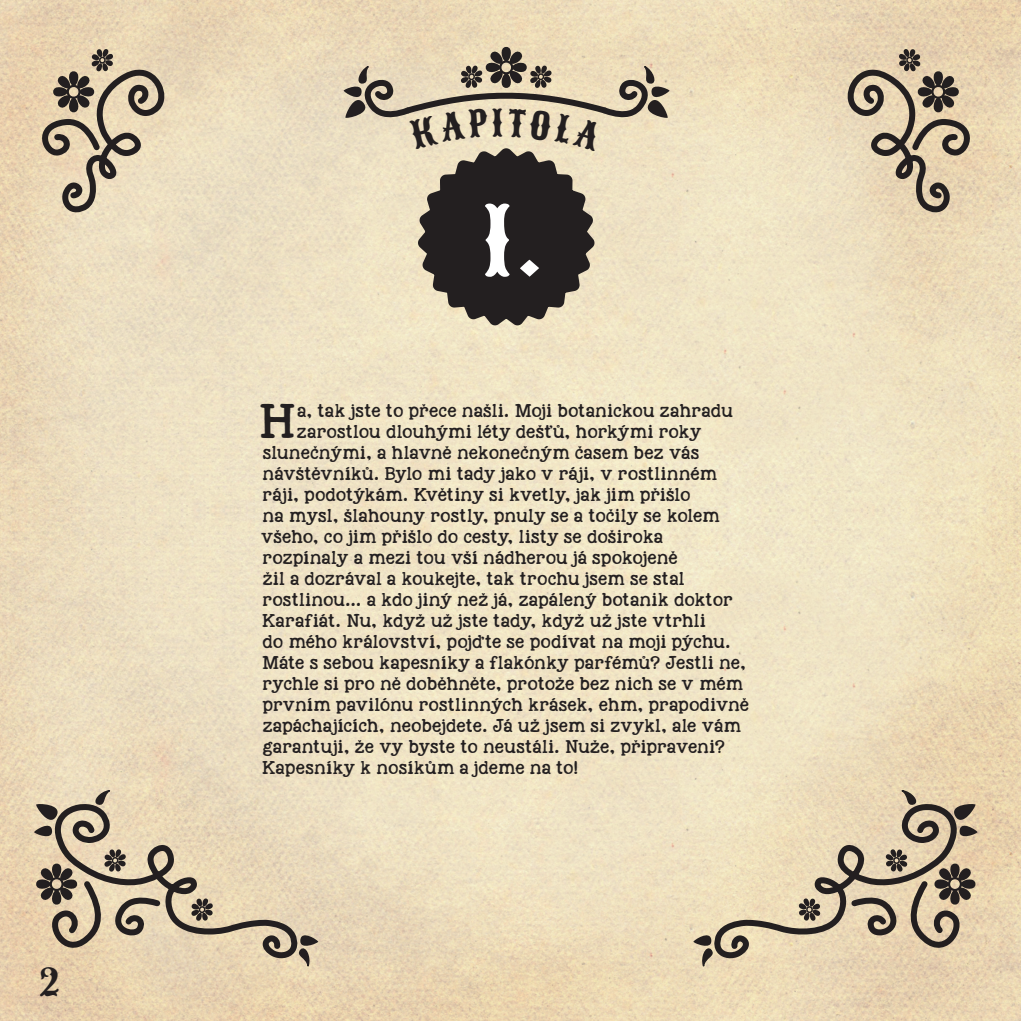
<style>
.page{position:relative;width:1021px;height:1021px;background:#fff}
.page>*{position:absolute;margin:0;border:0;box-sizing:border-box;transform-origin:0 0}
.t1{font:93px "Sancreek";color:#fff}
.t2{font:36px "Sancreek";color:#231f20}
.text{font:35.25px "KG Nextto Me Solid";color:#231f20}
.text-2{font:13.5px "KG Nextto Me Solid";letter-spacing:.005em;color:#231f20}
.s1{font-size:18px}
</style>
<div class="page">
<img style="left:0;top:0;width:1020px;height:1020px">
<svg style="left:27px;top:48px;width:143px;height:171px;background:#c5b59b"></svg>
<svg style="left:842px;top:48px;width:143px;height:171px;background:#c2b297"></svg>
<svg style="left:52px;top:799px;width:253px;height:165px;background:#d5c5a8"></svg>
<svg style="left:34px;top:803px;width:29px;height:38px"></svg>
<svg style="left:36px;top:847px;width:129px;height:123px;background:#bcab91"></svg>
<svg style="left:190px;top:897px;width:24px;height:25px"></svg>
<svg style="left:92px;top:788px;width:25px;height:18px"></svg>
<svg style="left:296px;top:929px;width:22px;height:44px"></svg>
<svg style="left:693px;top:788px;width:284px;height:185px;background:#cebea1"></svg>
<svg style="left:343px;top:47px;width:326px;height:284px;background:#b1a690"></svg>
<h2 class="t2" style="left:39px;top:958px;width:22px">2</h2>
<p class="t1" style="left:482px;top:179px;width:61px">I.</p>
<p class="text" style="left:260px;top:395px;width:36px">H</p>
<p class="text-2" style="left:297px;top:400px;width:437px">a<span class="s1">,</span> tak jste to přece našli<span class="s1">.</span> Moji botanickou zahradu</p>
<p class="text-2" style="left:297px;top:421px;width:406px">zarostlou dlouhými léty dešťů<span class="s1">,</span> horkými roky</p>
<p class="text-2" style="left:263px;top:442px;width:438px">slunečnými<span class="s1">,</span> a hlavně nekonečným časem bez vás</p>
<p class="text-2" style="left:262px;top:463px;width:456px">návštěvníků<span class="s1">.</span> Bylo mi tady jako v ráji<span class="s1">,</span> v rostlinném</p>
<p class="text-2" style="left:262px;top:484px;width:429px">ráji<span class="s1">,</span> podotýkám<span class="s1">.</span> Květiny si kvetly<span class="s1">,</span> jak jim přišlo</p>
<p class="text-2" style="left:262px;top:505px;width:458px">na mysl<span class="s1">,</span> šlahouny rostly<span class="s1">,</span> pnuly se a točily se kolem</p>
<p class="text-2" style="left:261px;top:526px;width:403px">všeho<span class="s1">,</span> co jim přišlo do cesty<span class="s1">,</span> listy se doširoka</p>
<p class="text-2" style="left:262px;top:547px;width:416px">rozpínaly a mezi tou vší nádherou já spokojeně</p>
<p class="text-2" style="left:263px;top:568px;width:423px">žil a dozrával a koukejte<span class="s1">,</span> tak trochu jsem se stal</p>
<p class="text-2" style="left:262px;top:589px;width:471px">rostlinou<span class="s1">...</span> a kdo jiný než já<span class="s1">,</span> zapálený botanik doktor</p>
<p class="text-2" style="left:262px;top:610px;width:445px">Karafiát<span class="s1">.</span> Nu<span class="s1">,</span> když už jste tady<span class="s1">,</span> když už jste vtrhli</p>
<p class="text-2" style="left:262px;top:631px;width:470px">do mého království<span class="s1">,</span> pojďte se podívat na moji pýchu<span class="s1">.</span></p>
<p class="text-2" style="left:262px;top:652px;width:485px">Máte s sebou kapesníky a flakónky parfémů? Jestli ne<span class="s1">,</span></p>
<p class="text-2" style="left:262px;top:673px;width:482px">rychle si pro ně doběhněte<span class="s1">,</span> protože bez nich se v mém</p>
<p class="text-2" style="left:262px;top:694px;width:488px">prvním pavilónu rostlinných krásek<span class="s1">,</span> ehm<span class="s1">,</span> prapodivně</p>
<p class="text-2" style="left:263px;top:715px;width:479px">zapáchajících<span class="s1">,</span> neobejdete<span class="s1">.</span> Já už jsem si zvykl<span class="s1">,</span> ale vám</p>
<p class="text-2" style="left:262px;top:736px;width:464px">garantuji<span class="s1">,</span> že vy byste to neustáli<span class="s1">.</span> Nuže<span class="s1">,</span> připraveni?</p>
<p class="text-2" style="left:262px;top:757px;width:317px">Kapesníky k nosíkům a jdeme na to!</p>
</div>
